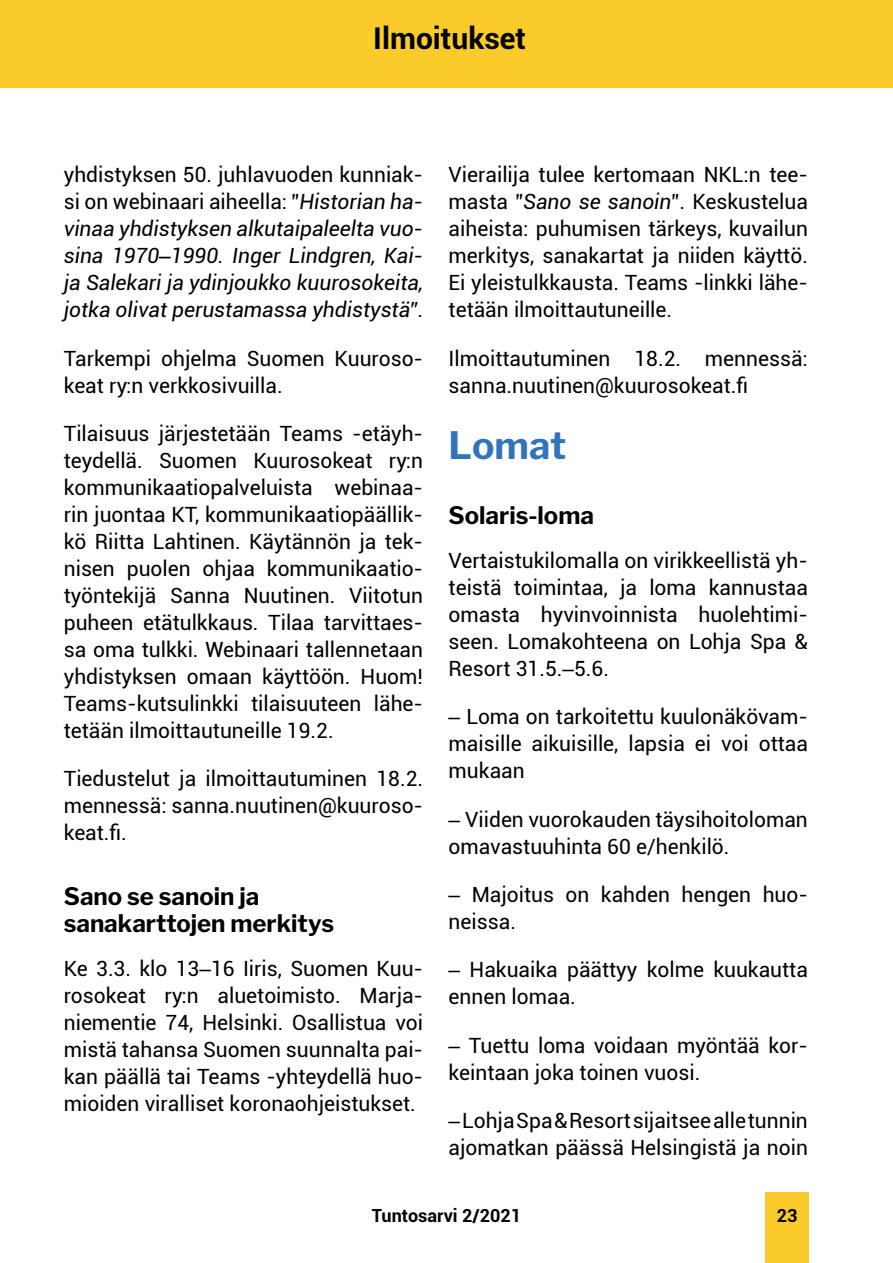
<style>
.page{position:relative;width:893px;height:1263px;background:#fff}
.page>*{position:absolute;margin:0;border:0;box-sizing:border-box;transform-origin:0 0}
.t1{font:700 37.5px "Libre Franklin";color:#3174ba}
.t2{font:700 30px "Roboto";color:#000}
.t3{font:700 24px/27px "Libre Franklin";color:#000}
.t4{font:21px/27px "Roboto";color:#000}
.t5{font:italic 21px/27px "Roboto";color:#000;text-align:justify}
.t6{font:700 18px "Roboto";color:#000}
.s1{font-style:normal}
.s2{font-family:"Arial"}
.s3{font-style:italic}
</style>
<div class="page">
<div style="left:765px;top:1192px;width:44px;height:71px;background:#facb2a"></div>
<hr style="left:0;top:0;width:3px;height:87px;background:#facb2a">
<div style="left:3px;top:0;width:890px;height:87px;background:#facb2a"></div>
<h2 class="t2" style="left:373px;top:17px;width:154px">Ilmoitukset</h2>
<p class="t5" style="left:64px;top:160px;width:361px"><span class="s1">yhdistyksen 50. juhlavuoden kunniak&shy;si on webinaari aiheella: ”</span>Historian ha&shy;vinaa yhdistyksen alkutaipaleelta vuo&shy;sina 1970<span class="s2">–</span>1990. Inger Lindgren, Kai&shy;ja Salekari ja ydinjoukko kuurosokeita, jotka olivat perustamassa yhdistystä”<span class="s1">.</span></p>
<p class="t4" style="left:64px;top:344px;width:361px">Tarkempi ohjelma Suomen Kuuroso&shy;keat ry:n verkkosivuilla.</p>
<p class="t4" style="left:64px;top:419px;width:361px;text-align:justify">Tilaisuus järjestetään Teams -etäyh&shy;teydellä. Suomen Kuurosokeat ry:n kommunikaatiopalveluista webinaa&shy;rin juontaa KT, kommunikaatiopäällik&shy;kö Riitta Lahtinen. Käytännön ja tek&shy;nisen puolen ohjaa kommunikaatio&shy;työntekijä Sanna Nuutinen. Viitotun puheen etätulkkaus. Tilaa tarvittaes&shy;sa oma tulkki. Webinaari tallennetaan yhdistyksen omaan käyttöön. Huom!<br>Teams-kutsulinkki tilaisuuteen lähe&shy;tetään ilmoittautuneille 19.2.</p>
<p class="t4" style="left:64px;top:764px;width:361px;text-align:justify">Tiedustelut ja ilmoittautuminen 18.2. mennessä: sanna.nuutinen@kuuroso&shy;keat.fi.</p>
<p class="t3" style="left:64px;top:883px;width:272px">Sano se sanoin ja sanakarttojen merkitys</p>
<p class="t4" style="left:64px;top:955px;width:361px;text-align:justify">Ke 3.3. klo 13<span class="s2">–</span>16 Iiris, Suomen Kuu&shy;rosokeat ry:n aluetoimisto. Marja&shy;niementie 74, Helsinki. Osallistua voi mistä tahansa Suomen suunnalta pai&shy;kan päällä tai Teams -yhteydellä huo&shy;mioiden viralliset koronaohjeistukset.</p>
<p class="t4" style="left:449px;top:160px;width:361px;text-align:justify">Vierailija tulee kertomaan NKL:n tee&shy;masta ”<span class="s3">Sano se sanoin</span>”. Keskustelua aiheista: puhumisen tärkeys, kuvailun merkitys, sanakartat ja niiden käyttö.<br>Ei yleistulkkausta. Teams -linkki lähe&shy;tetään ilmoittautuneille.</p>
<p class="t4" style="left:449px;top:344px;width:361px">Ilmoittautuminen 18.2. mennessä: sanna.nuutinen@kuurosokeat.fi</p>
<h1 class="t1" style="left:449px;top:423px;width:119px">Lomat</h1>
<p class="t3" style="left:449px;top:502px;width:147px">Solaris-loma</p>
<p class="t4" style="left:449px;top:546px;width:361px;text-align:justify">Vertaistukilomalla on virikkeellistä yh&shy;teistä toimintaa, ja loma kannustaa omasta hyvinvoinnista huolehtimi&shy;seen. Lomakohteena on Lohja Spa &amp; Resort 31.5.<span class="s2">–</span>5.6.</p>
<p class="t4" style="left:449px;top:703px;width:361px;text-align:justify"><span class="s2">–</span> Loma on tarkoitettu kuulonäkövam&shy;maisille aikuisille, lapsia ei voi ottaa mukaan</p>
<p class="t4" style="left:449px;top:805px;width:361px"><span class="s2">–</span> Viiden vuorokauden täysihoitoloman omavastuuhinta 60 e/henkilö.</p>
<p class="t4" style="left:449px;top:880px;width:361px"><span class="s2">–</span> Majoitus on kahden hengen huo&shy;neissa.</p>
<p class="t4" style="left:449px;top:955px;width:361px"><span class="s2">–</span> Hakuaika päättyy kolme kuukautta ennen lomaa.</p>
<p class="t4" style="left:449px;top:1031px;width:361px"><span class="s2">–</span> Tuettu loma voidaan myöntää kor&shy;keintaan joka toinen vuosi.</p>
<p class="t4" style="left:449px;top:1106px;width:361px"><span class="s2">–</span> Lohja Spa &amp; Resort sijaitsee alle tunnin ajomatkan päässä Helsingistä ja noin</p>
<p class="t6" style="left:372px;top:1203px;width:151px">Tuntosarvi 2/2021</p>
<p class="t6" style="left:777px;top:1203px;width:22px">23</p>
</div>
